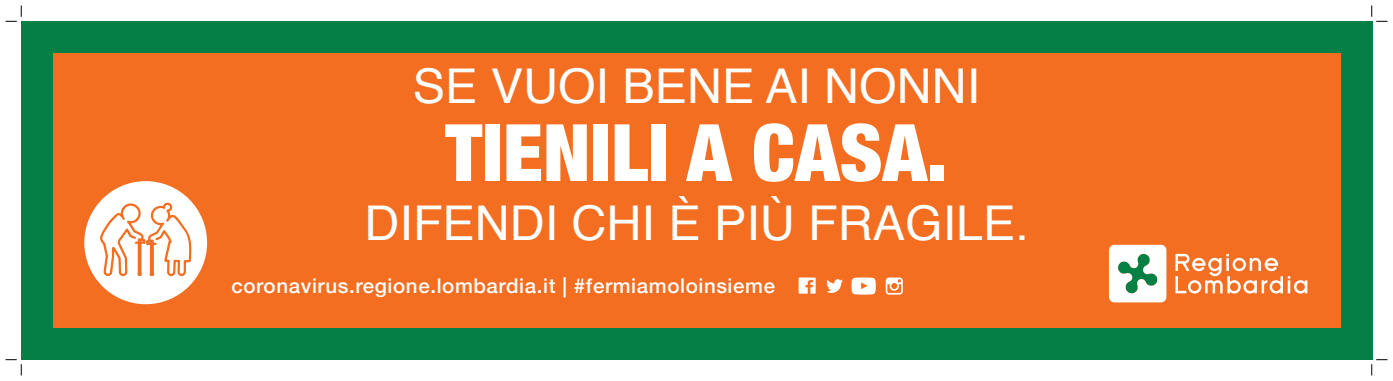
<style>
.page{position:relative;width:1393px;height:381px;background:#fff}
.page>*{position:absolute;margin:0;border:0;box-sizing:border-box;transform-origin:0 0}
.t1{font:900 condensed 79.05px "Helvetica Neue";color:#fff}
.t2{font:47.78px "Helvetica";color:#fff}
.t3{font:500 20.25px "Helvetica Neue";letter-spacing:.03em;color:#fff}
</style>
<div class="page">
<div style="left:53px;top:37px;width:1303px;height:308px;background:#f36e21"></div>
<div style="left:21px;top:21px;width:1350px;height:32px;background:#057f46"></div>
<div style="left:21px;top:328px;width:1350px;height:31px;background:#057f46"></div>
<div style="left:1340px;top:21px;width:32px;height:338px;background:#057f46"></div>
<div style="left:21px;top:21px;width:32px;height:338px;background:#057f46"></div>
<svg style="left:1109px;top:244px;width:57px;height:58px"></svg>
<svg style="left:1175px;top:253px;width:132px;height:40px"></svg>
<div style="left:84px;top:181px;width:123px;height:122px;background:#fff;border-radius:50%"></div>
<svg style="left:826px;top:279px;width:17px;height:13px"></svg>
<svg style="left:885px;top:277px;width:18px;height:17px"></svg>
<svg style="left:798px;top:277px;width:17px;height:16px"></svg>
<svg style="left:851px;top:277px;width:24px;height:17px"></svg>
<svg style="left:99px;top:181px;width:93px;height:179px"></svg>
<svg style="left:6px;top:6px;width:16px;height:16px"></svg>
<svg style="left:6px;top:359px;width:16px;height:16px"></svg>
<svg style="left:1371px;top:6px;width:16px;height:16px"></svg>
<svg style="left:1371px;top:358px;width:16px;height:17px"></svg>
<h2 class="t2" style="left:413px;top:49px;width:569px">SE VUOI BENE AI NONNI</h2>
<h1 class="t1" style="left:445px;top:87px;width:504px">TIENILI A CASA.</h1>
<h2 class="t2" style="left:364px;top:186px;width:665px">DIFENDI CHI È PIÙ FRAGILE.</h2>
<p class="t3" style="left:231px;top:269px;width:545px">coronavirus.regione.lombardia.it | #fermiamoloinsieme</p>
</div>
